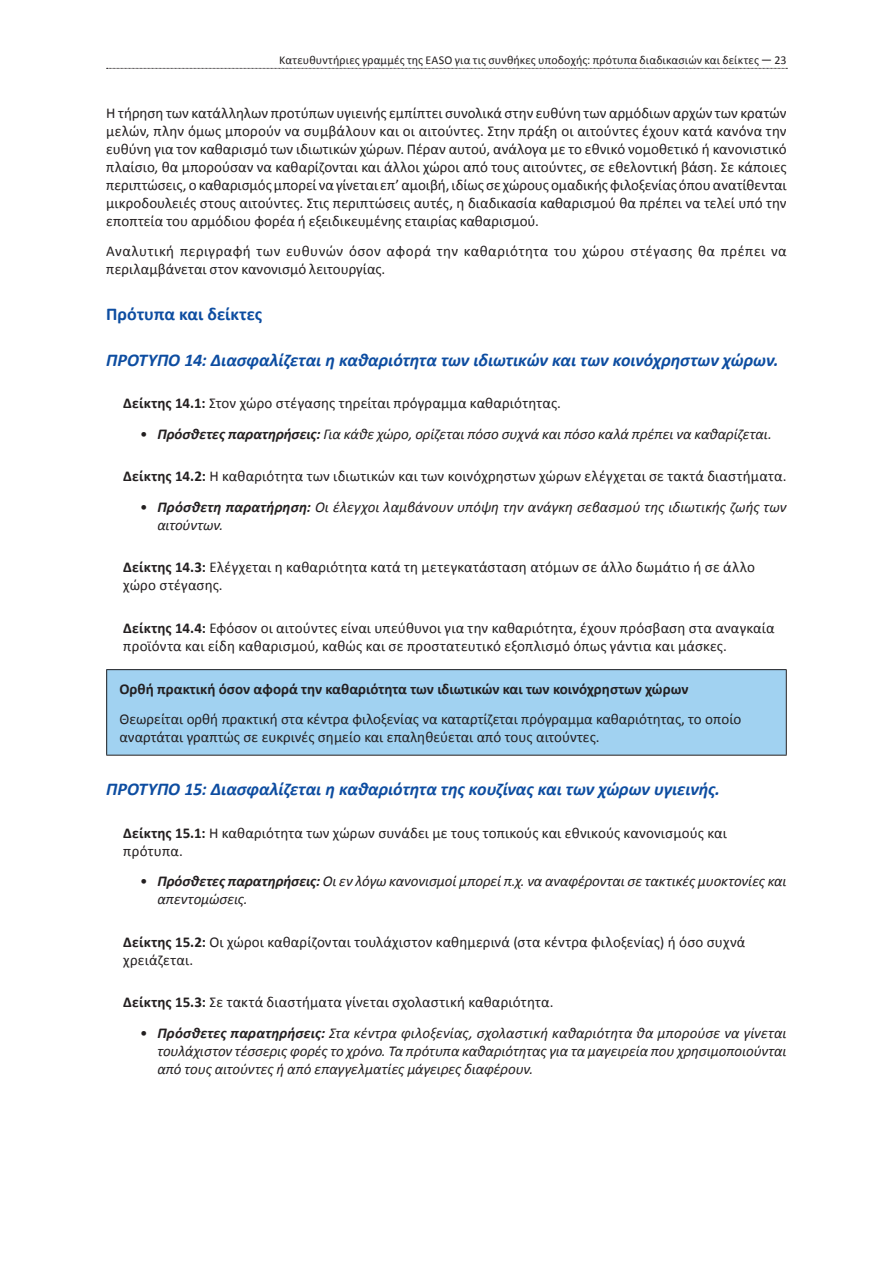
<style>
.page{position:relative;width:893px;height:1263px;background:#fff}
.page>*{position:absolute;margin:0;border:0;box-sizing:border-box;transform-origin:0 0}
.T3_NN{font:italic 700 18px "Calibri";letter-spacing:-.005em;color:#0d4da1}
.T3_NN-2{font:700 18px "Calibri";color:#0d4da1}
.body{font:15px/18px "Calibri";letter-spacing:.015em;color:#231f20;text-align:justify}
.T4{font:15px/18px "Calibri";letter-spacing:.01em;color:#231f20}
.t1{font:italic 15px/18px "Calibri";letter-spacing:-.005em;color:#231f20}
.table_body_text{font:15px/18px "Calibri";color:#231f20}
.table_body_text-2{font:700 15px "Calibri";color:#231f20}
.t2{font:12px "Calibri";letter-spacing:.01em;color:#231f20}
.s1{font-weight:700}
.s2{font-style:normal}
</style>
<div class="page">
<svg style="left:107px;top:68px;width:680px;height:1px"></svg>
<div style="left:107px;top:670px;width:679px;height:85px;background:#a1d2f1"></div>
<hr style="left:106px;top:669px;width:681px;height:1px;background:#231f20">
<hr style="left:106px;top:670px;width:1px;height:85px;background:#231f20">
<hr style="left:786px;top:670px;width:1px;height:85px;background:#231f20">
<hr style="left:106px;top:755px;width:681px;height:1px;background:#231f20">
<p class="t2" style="left:279px;top:52px;width:509px">Κατευθυντήριες γραμμές της EASO για τις συνθήκες υποδοχής: πρότυπα διαδικασιών και δείκτες — 23</p>
<p class="body" style="left:106px;top:104px;width:682px">Η τήρηση των κατάλληλων προτύπων υγιεινής εμπίπτει συνολικά στην ευθύνη των αρμόδιων αρχών των κρατών μελών, πλην όμως μπορούν να συμβάλουν και οι αιτούντες. Στην πράξη οι αιτούντες έχουν κατά κανόνα την ευθύνη για τον καθαρισμό των ιδιωτικών χώρων. Πέραν αυτού, ανάλογα με το εθνικό νομοθετικό ή κανονιστικό πλαίσιο, θα μπορούσαν να καθαρίζονται και άλλοι χώροι από τους αιτούντες, σε εθελοντική βάση. Σε κάποιες περιπτώσεις, ο καθαρισμός μπορεί να γίνεται επ’ αμοιβή, ιδίως σε χώρους ομαδικής φιλοξενίας όπου ανατίθενται μικροδουλειές στους αιτούντες. Στις περιπτώσεις αυτές, η διαδικασία καθαρισμού θα πρέπει να τελεί υπό την εποπτεία του αρμόδιου φορέα ή εξειδικευμένης εταιρίας καθαρισμού.</p>
<p class="body" style="left:106px;top:242px;width:682px">Αναλυτική περιγραφή των ευθυνών όσον αφορά την καθαριότητα του χώρου στέγασης θα πρέπει να περιλαμβάνεται στον κανονισμό λειτουργίας.</p>
<p class="T3_NN-2" style="left:106px;top:303px;width:157px">Πρότυπα και δείκτες</p>
<p class="T3_NN" style="left:106px;top:349px;width:674px">ΠΡΟΤΥΠΟ 14: Διασφαλίζεται η καθαριότητα των ιδιωτικών και των κοινόχρηστων χώρων.</p>
<p class="T4" style="left:123px;top:394px;width:439px"><span class="s1">Δείκτης 14.1:</span> Στον χώρο στέγασης τηρείται πρόγραμμα καθαριότητας.</p>
<p class="t1" style="left:140px;top:424px;width:633px"><span class="s2">•</span> <span class="s1">Πρόσθετες παρατηρήσεις:</span> Για κάθε χώρο, ορίζεται πόσο συχνά και πόσο καλά πρέπει να καθαρίζεται.</p>
<p class="T4" style="left:123px;top:467px;width:665px"><span class="s1">Δείκτης 14.2:</span> Η καθαριότητα των ιδιωτικών και των κοινόχρηστων χώρων ελέγχεται σε τακτά διαστήματα.</p>
<p class="t1" style="left:157px;top:497px;width:631px;text-indent:-17px"><span class="s2">•</span> <span class="s1">Πρόσθετη παρατήρηση:</span> Οι έλεγχοι λαμβάνουν υπόψη την ανάγκη σεβασμού της ιδιωτικής ζωής των αιτούντων.</p>
<p class="T4" style="left:123px;top:558px;width:633px"><span class="s1">Δείκτης 14.3:</span> Ελέγχεται η καθαριότητα κατά τη μετεγκατάσταση ατόμων σε άλλο δωμάτιο ή σε άλλο χώρο στέγασης.</p>
<p class="T4" style="left:123px;top:619px;width:653px"><span class="s1">Δείκτης 14.4:</span> Εφόσον οι αιτούντες είναι υπεύθυνοι για την καθαριότητα, έχουν πρόσβαση στα αναγκαία προϊόντα και είδη καθαρισμού, καθώς και σε προστατευτικό εξοπλισμό όπως γάντια και μάσκες.</p>
<p class="table_body_text-2" style="left:119px;top:679px;width:570px">Ορθή πρακτική όσον αφορά την καθαριότητα των ιδιωτικών και των κοινόχρηστων χώρων</p>
<p class="table_body_text" style="left:119px;top:710px;width:623px">Θεωρείται ορθή πρακτική στα κέντρα φιλοξενίας να καταρτίζεται πρόγραμμα καθαριότητας, το οποίο αναρτάται γραπτώς σε ευκρινές σημείο και επαληθεύεται από τους αιτούντες.</p>
<p class="T3_NN" style="left:106px;top:778px;width:615px">ΠΡΟΤΥΠΟ 15: Διασφαλίζεται η καθαριότητα της κουζίνας και των χώρων υγιεινής.</p>
<p class="T4" style="left:123px;top:824px;width:605px"><span class="s1">Δείκτης 15.1:</span> Η καθαριότητα των χώρων συνάδει με τους τοπικούς και εθνικούς κανονισμούς και πρότυπα.</p>
<p class="t1" style="left:157px;top:872px;width:631px;text-indent:-17px"><span class="s2">•</span> <span class="s1">Πρόσθετες παρατηρήσεις:</span> Οι εν λόγω κανονισμοί μπορεί π.χ. να αναφέρονται σε τακτικές μυοκτονίες και απεντομώσεις.</p>
<p class="T4" style="left:123px;top:933px;width:624px"><span class="s1">Δείκτης 15.2:</span> Οι χώροι καθαρίζονται τουλάχιστον καθημερινά (στα κέντρα φιλοξενίας) ή όσο συχνά χρειάζεται.</p>
<p class="T4" style="left:123px;top:993px;width:432px"><span class="s1">Δείκτης 15.3:</span> Σε τακτά διαστήματα γίνεται σχολαστική καθαριότητα.</p>
<p class="t1" style="left:157px;top:1023px;width:631px;text-align:justify;text-indent:-17px"><span class="s2">•</span> <span class="s1">Πρόσθετες παρατηρήσεις:</span> Στα κέντρα φιλοξενίας, σχολαστική καθαριότητα θα μπορούσε να γίνεται τουλάχιστον τέσσερις φορές το χρόνο. Τα πρότυπα καθαριότητας για τα μαγειρεία που χρησιμοποιούνται από τους αιτούντες ή από επαγγελματίες μάγειρες διαφέρουν.</p>
</div>
